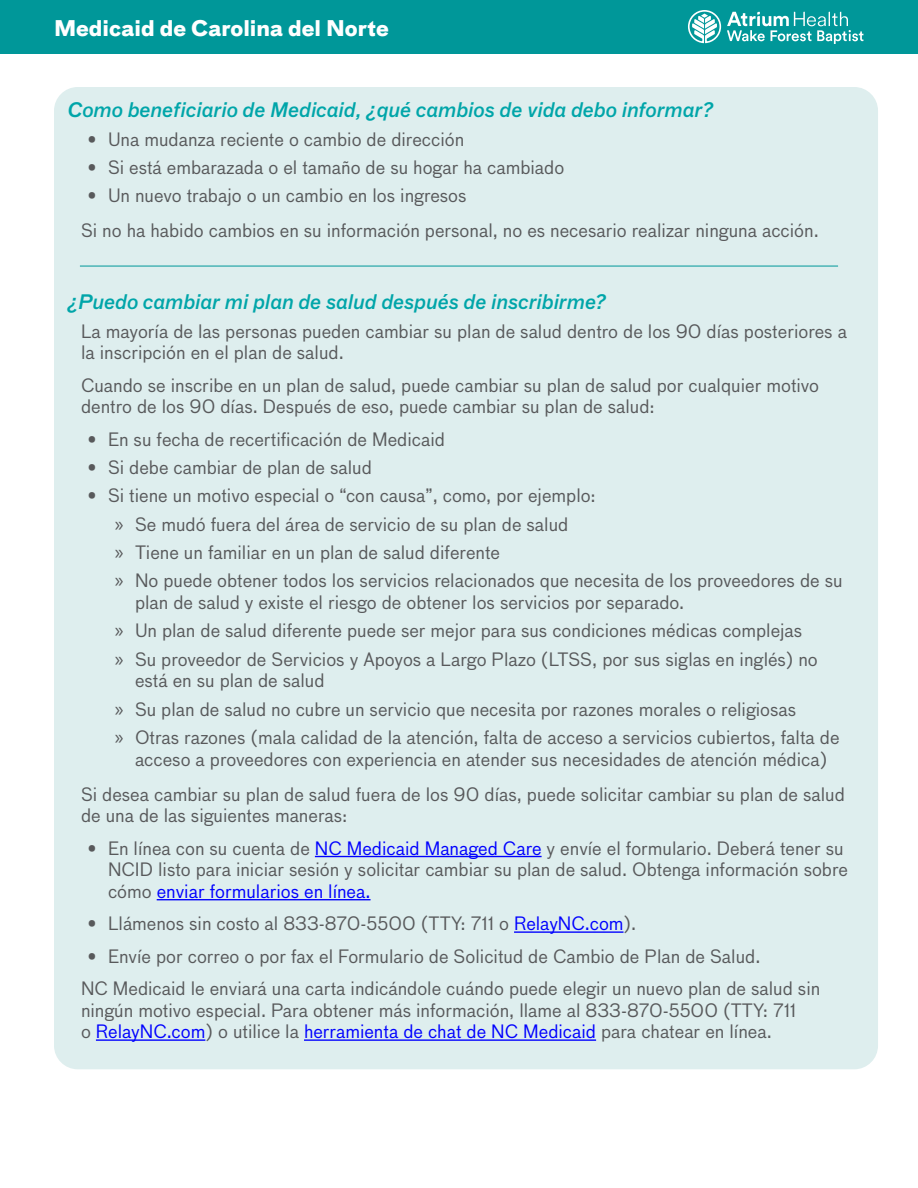
<style>
.page{position:relative;width:918px;height:1188px;background:#fff}
.page>*{position:absolute;margin:0;border:0;box-sizing:border-box;transform-origin:0 0}
.t1{font:700 21px "Bau Pro";color:#fff}
.t2{font:italic 500 19.5px "Bau Pro";color:#00a5a9}
.t3{font:18px/28.3px "Bau Pro";color:#58595b}
.s1{font-family:"Myriad Pro";font-size:21px}
.s2{color:#00f}
</style>
<div class="page">
<div style="left:0;top:0;width:918px;height:54px;background:#009799"></div>
<svg style="left:688px;top:10px;width:33px;height:33px"></svg>
<svg style="left:727px;top:12px;width:136px;height:32px"></svg>
<div style="left:54px;top:87px;width:824px;height:982px;background:#deeeee;border-radius:24px"></div>
<hr style="left:315px;top:856px;width:227px;height:1px;background:#00f">
<hr style="left:157px;top:899px;width:214px;height:1px;background:#00f">
<hr style="left:514px;top:931px;width:110px;height:2px;background:#00f">
<hr style="left:96px;top:1039px;width:109px;height:2px;background:#00f">
<hr style="left:304px;top:1039px;width:292px;height:2px;background:#00f">
<hr style="left:80px;top:266px;width:758px;height:1px;background:#009799">
<p class="t1" style="left:54px;top:11px;width:336px">Medicaid de Carolina del Norte</p>
<p class="t2" style="left:68px;top:95px;width:647px">Como beneficiario de Medicaid, ¿qué cambios de vida debo informar?</p>
<p class="t3" style="left:88px;top:124px;width:378px">• Una mudanza reciente o cambio de dirección</p>
<p class="t3" style="left:88px;top:152px;width:478px">• Si está embarazada o el tamaño de su hogar ha cambiado</p>
<p class="t3" style="left:81px;top:177px;width:739px;line-height:35.1px;text-indent:7px">• Un nuevo trabajo o un cambio en los ingresos<br>Si no ha habido cambios en su información personal, no es necesario realizar ninguna acción.</p>
<p class="t2" style="left:68px;top:288px;width:540px">¿Puedo cambiar mi plan de salud después de inscribirme?</p>
<p class="t3" style="left:81px;top:320px;width:768px;line-height:21.6px">La mayoría de las personas pueden cambiar su plan de salud dentro de los 90 días posteriores a la inscripción en el plan de salud.</p>
<p class="t3" style="left:81px;top:374px;width:740px;line-height:21.6px">Cuando se inscribe en un plan de salud, puede cambiar su plan de salud por cualquier motivo dentro de los 90 días. Después de eso, puede cambiar su plan de salud:</p>
<p class="t3" style="left:88px;top:424px;width:359px">• En su fecha de recertificación de Medicaid</p>
<p class="t3" style="left:88px;top:452px;width:286px">• Si debe cambiar de plan de salud</p>
<p class="t3" style="left:115px;top:481px;width:729px;text-indent:-27px">• Si tiene un motivo especial o “con causa”, como, por ejemplo:<br><span class="s1">»</span> Se mudó fuera del área de servicio de su plan de salud<br><span class="s1">»</span> Tiene un familiar en un plan de salud diferente<br><span class="s1">»</span> No puede obtener todos los servicios relacionados que necesita de los proveedores de su</p>
<p class="t3" style="left:115px;top:587px;width:705px;text-indent:20px">plan de salud y existe el riesgo de obtener los servicios por separado.<br><span class="s1">»</span> Un plan de salud diferente puede ser mejor para sus condiciones médicas complejas<br><span class="s1">»</span> Su proveedor de Servicios y Apoyos a Largo Plazo (LTSS, por sus siglas en inglés) no</p>
<p class="t3" style="left:115px;top:666px;width:726px;text-indent:20px">está en su plan de salud<br><span class="s1">»</span> Su plan de salud no cubre un servicio que necesita por razones morales o religiosas<br><span class="s1">»</span> Otras razones (mala calidad de la atención, falta de acceso a servicios cubiertos, falta de</p>
<p class="t3" style="left:81px;top:741px;width:765px;line-height:35.1px;text-indent:54px">acceso a proveedores con experiencia en atender sus necesidades de atención médica)<br>Si desea cambiar su plan de salud fuera de los 90 días, puede solicitar cambiar su plan de salud</p>
<p class="t3" style="left:81px;top:801px;width:268px">de una de las siguientes maneras:</p>
<p class="t3" style="left:108px;top:837px;width:742px;line-height:21.6px;text-indent:-20px">• En línea con su cuenta de <span class="s2">NC Medicaid Managed Care</span> y envíe el formulario. Deberá tener su<br>NCID listo para iniciar sesión y solicitar cambiar su plan de salud. Obtenga información sobre cómo <span class="s2">enviar formularios en línea.</span></p>
<p class="t3" style="left:88px;top:909px;width:550px">• Llámenos sin costo al 833-870-5500 (TTY: 711 o <span class="s2">RelayNC.com</span>).</p>
<p class="t3" style="left:81px;top:939px;width:741px;line-height:32.4px;text-indent:7px">• Envíe por correo o por fax el Formulario de Solicitud de Cambio de Plan de Salud.<br>NC Medicaid le enviará una carta indicándole cuándo puede elegir un nuevo plan de salud sin</p>
<p class="t3" style="left:81px;top:999px;width:717px;line-height:21.6px">ningún motivo especial. Para obtener más información, llame al 833-870-5500 (TTY: 711 o <span class="s2">RelayNC.com</span>) o utilice la <span class="s2">herramienta de chat de NC Medicaid</span> para chatear en línea.</p>
</div>
